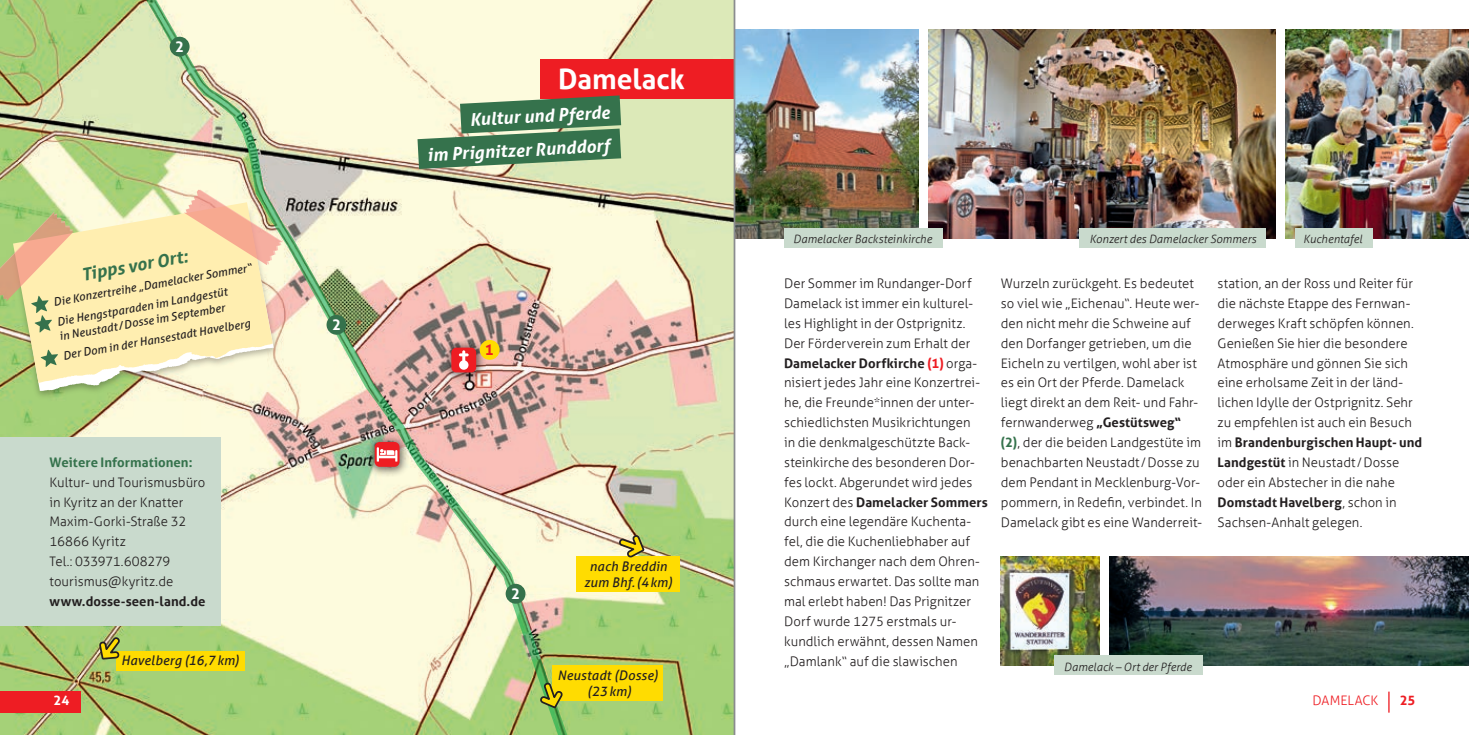
<style>
.page{position:relative;width:1469px;height:735px;background:#fff}
.page>*{position:absolute;margin:0;border:0;box-sizing:border-box;transform-origin:0 0}
.t1{font:700 28px "Aller";color:#fff}
.t2{font:italic 700 17.5px/33.1px "Aller";color:#fff;text-align:right}
.t3{font:italic 700 17.5px "Aller";color:#35724c}
.t4{font:700 14.88px "Aller";color:#fff}
.t5{font:700 14.88px "Aller";color:#ee1d23}
.t6{font:300 13.12px/19.8px "Aller";letter-spacing:.005em;color:#231f20}
.t7{font:italic 13.12px/15.8px "Aller";letter-spacing:.015em;color:#231f20;text-align:center}
.t8{font:700 13.12px "Aller";letter-spacing:.005em;color:#231f20}
.t9{font:700 13.12px "Aller";letter-spacing:.005em;color:#35724c}
.t10{font:300 13.12px "Aller";color:#ee1d23}
.t11{font:700 13.12px "Aller";color:#fff}
.t12{font:700 13.12px "Aller";color:#ee1d23}
.t13{font:italic 11.38px/19.8px "Aller";color:#231f20}
.t14{font:italic 300 11.38px "Aller";letter-spacing:.01em;color:#231f20}
.s1{font-weight:700}
.s2{font-weight:700;color:#ee1d23}
.s3{font-weight:700;color:#35724c}
</style>
<div class="page">
<img style="left:0;top:0;width:733px;height:734px">
<img style="left:132px;top:0;width:445px;height:734px">
<div style="left:540px;top:60px;width:194px;height:39px;background:#ee1d23"></div>
<svg style="left:417px;top:95px;width:204px;height:74px;background:#6b936f"></svg>
<img style="left:928px;top:30px;width:347px;height:208px">
<img style="left:1285px;top:30px;width:183px;height:208px">
<div style="left:1079px;top:228px;width:186px;height:20px;background:#c9dacd"></div>
<div style="left:1295px;top:228px;width:78px;height:20px;background:#c9dacd"></div>
<img style="left:735px;top:30px;width:183px;height:208px">
<div style="left:784px;top:228px;width:159px;height:20px;background:#c9dacd"></div>
<img style="left:1109px;top:556px;width:359px;height:109px">
<img style="left:1000px;top:556px;width:99px;height:109px">
<div style="left:1054px;top:655px;width:148px;height:20px;background:#c9dacd"></div>
<div style="left:0;top:437px;width:221px;height:188px;background:#c9dacd"></div>
<img style="left:5px;top:200px;width:281px;height:208px">
<svg style="left:16px;top:265px;width:258px;height:126px;background:#d5dcb2"></svg>
<svg style="left:13px;top:202px;width:260px;height:181px;background:#f6ebb4"></svg>
<svg style="left:184px;top:189px;width:99px;height:76px;background:#ebcea8"></svg>
<svg style="left:0;top:211px;width:74px;height:121px;background:#d6cb90"></svg>
<svg style="left:41px;top:349px;width:17px;height:18px"></svg>
<div style="left:366px;top:432px;width:44px;height:45px;background:#231f20;opacity:.6"></div>
<svg style="left:375px;top:441px;width:24px;height:25px"></svg>
<svg style="left:377px;top:446px;width:20px;height:15px"></svg>
<div style="left:442px;top:338px;width:44px;height:44px;background:#231f20;opacity:.6"></div>
<div style="left:451px;top:347px;width:25px;height:25px;background:#ee1d23;border-radius:5px"></div>
<svg style="left:459px;top:350px;width:9px;height:19px"></svg>
<div style="left:480px;top:340px;width:19px;height:19px;background:#ffdc01;border-radius:50%"></div>
<div style="left:505px;top:583px;width:20px;height:20px;background:#35724c;border-radius:50%"></div>
<div style="left:326px;top:315px;width:20px;height:19px;background:#35724c;border-radius:50%"></div>
<div style="left:170px;top:37px;width:19px;height:20px;background:#35724c;border-radius:50%"></div>
<div style="left:576px;top:556px;width:104px;height:35px;background:#ffdc01"></div>
<div style="left:116px;top:650px;width:128px;height:20px;background:#ffdc01"></div>
<div style="left:552px;top:665px;width:111px;height:35px;background:#ffdc01"></div>
<svg style="left:618px;top:534px;width:28px;height:24px"></svg>
<svg style="left:98px;top:635px;width:23px;height:41px"></svg>
<svg style="left:538px;top:680px;width:26px;height:29px"></svg>
<div style="left:0;top:691px;width:80px;height:21px;background:#ee1d23"></div>
<hr style="left:79px;top:691px;width:2px;height:21px;background:#ee1d23">
<hr style="left:733px;top:0;width:2px;height:734px;background:#8a8c8f">
<svg style="left:1388px;top:691px;width:1px;height:21px"></svg>
<p class="t4" style="left:175px;top:38px;width:10px">2</p>
<h1 class="t1" style="left:558px;top:62px;width:128px">Damelack</h1>
<h2 class="t2" style="left:424px;top:105px;width:186px;rotate:-3deg">Kultur und Pferde<br>im Prignitzer Runddorf</h2>
<p class="t14" style="left:793px;top:232px;width:140px">Damelacker Backsteinkirche</p>
<p class="t14" style="left:1089px;top:232px;width:168px">Konzert des Damelacker Sommers</p>
<p class="t14" style="left:1303px;top:232px;width:61px">Kuchentafel</p>
<h2 class="t3" style="left:80px;top:264px;width:109px;rotate:-10deg">Tipps vor Ort:</h2>
<p class="t13" style="left:52px;top:292px;width:202px;rotate:-10deg">Die Konzertreihe „Damelacker Sommer“<br>Die Hengstparaden im Landgestüt</p>
<p class="t6" style="left:784px;top:273px;width:205px">Der Sommer im Rundanger-Dorf<br>Damelack ist immer ein kulturel&shy;les Highlight in der Ostprignitz.<br>Der Förderverein zum Erhalt der<br><span class="s1">Damelacker Dorfkirche</span> <span class="s2">(1)</span> orga&shy;nisiert jedes Jahr eine Konzertrei&shy;he, die Freunde*innen der unter&shy;schiedlichsten Musikrichtungen<br>in die denkmalgeschützte Back&shy;steinkirche des besonderen Dor&shy;fes lockt. Abgerundet wird jedes<br>Konzert des <span class="s1">Damelacker Sommers </span>durch eine legendäre Kuchenta&shy;fel, die die Kuchenliebhaber auf dem Kirchanger nach dem Ohren&shy;schmaus erwartet. Das sollte man mal erlebt haben! Das Prignitzer<br>Dorf wurde 1275 erstmals ur&shy;kundlich erwähnt, dessen Namen „Damlank“ auf die slawischen</p>
<p class="t6" style="left:1000px;top:273px;width:203px">Wurzeln zurückgeht. Es bedeutet so viel wie „Eichenau“. Heute wer&shy;den nicht mehr die Schweine auf den Dorfanger getrieben, um die Eicheln zu vertilgen, wohl aber ist es ein Ort der Pferde. Damelack liegt direkt an dem Reit- und Fahr&shy;fernwanderweg <span class="s1">„Gestütsweg“ </span><span class="s3">(2)</span>, der die beiden Landgestüte im benachbarten Neustadt/Dosse zu dem Pendant in Mecklenburg-Vor&shy;pommern, in Redefin, verbindet. In Damelack gibt es eine Wanderreit-</p>
<p class="t6" style="left:1217px;top:273px;width:206px">station, an der Ross und Reiter für die nächste Etappe des Fernwan&shy;derweges Kraft schöpfen können.<br>Genießen Sie hier die besondere<br>Atmosphäre und gönnen Sie sich eine erholsame Zeit in der länd&shy;lichen Idylle der Ostprignitz. Sehr zu empfehlen ist auch ein Besuch im <span class="s1">Brandenburgischen Haupt- und<br>Landgestüt</span> in Neustadt/Dosse oder ein Abstecher in die nahe<br><span class="s1">Domstadt Havelberg</span>, schon in<br>Sachsen-Anhalt gelegen.</p>
<p class="t13" style="left:58px;top:326px;width:191px;rotate:-10deg">in Neustadt/Dosse im September<br>Der Dom in der Hansestadt Havelberg</p>
<p class="t4" style="left:332px;top:316px;width:10px">2</p>
<p class="t5" style="left:485px;top:341px;width:10px">1</p>
<p class="t9" style="left:50px;top:454px;width:144px">Weitere Informationen:</p>
<p class="t6" style="left:50px;top:472px;width:157px">Kultur- und Tourismusbüro in Kyritz an der Knatter<br>Maxim-Gorki-Straße 32<br>16866 Kyritz<br>Tel.: 033971.608279 tourismus@kyritz.de</p>
<p class="t8" style="left:50px;top:592px;width:157px">www.dosse-seen-land.de</p>
<p class="t7" style="left:584px;top:558px;width:90px">nach Breddin zum Bhf.(4km)</p>
<p class="t4" style="left:511px;top:584px;width:10px">2</p>
<p class="t7" style="left:121px;top:652px;width:120px">Havelberg (16,7km)</p>
<p class="t14" style="left:1063px;top:659px;width:129px">Damelack – Ort der Pferde</p>
<p class="t7" style="left:557px;top:667px;width:102px">Neustadt (Dosse) (23km)</p>
<p class="t10" style="left:1312px;top:692px;width:67px">DAMELACK</p>
<p class="t11" style="left:53px;top:692px;width:17px">24</p>
<p class="t12" style="left:1399px;top:692px;width:17px">25</p>
</div>
